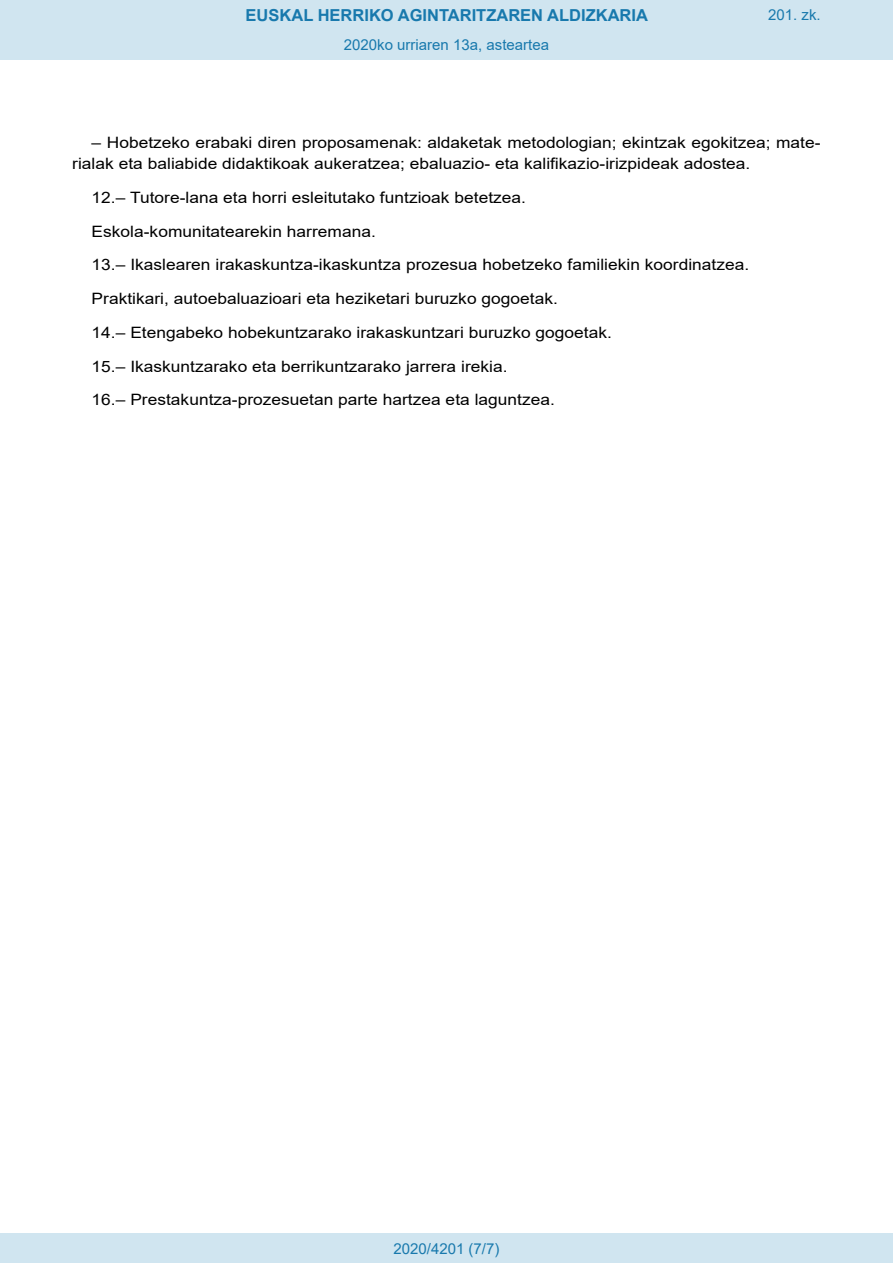
<style>
.page{position:relative;width:893px;height:1263px;background:#fff}
.page>*{position:absolute;margin:0;border:0;box-sizing:border-box;transform-origin:0 0}
.t1{font:700 16.5px "Arial";color:#1879ad}
.BOPVDetalle{font:15.6px/21px "Arial";color:#000;scale:1.11 1}
.Paginacion_Centro{font:15px "Arial";color:#1879ad}
</style>
<div class="page">
<div style="left:0;top:0;width:893px;height:60px;background:#d0e5f0"></div>
<div style="left:0;top:1233px;width:893px;height:30px;background:#d0e5f0"></div>
<p class="t1" style="left:246px;top:3px;width:404px">EUSKAL HERRIKO AGINTARITZAREN ALDIZKARIA</p>
<p class="Paginacion_Centro" style="left:344px;top:35px;width:207px">2020ko urriaren 13a, asteartea</p>
<p class="Paginacion_Centro" style="left:768px;top:5px;width:54px">201. zk.</p>
<p class="BOPVDetalle" style="left:72px;top:132px;width:676px;text-indent:19px">– Hobetzeko erabaki diren proposamenak: aldaketak metodologian; ekintzak egokitzea; mate&shy;rialak eta baliabide didaktikoak aukeratzea; ebaluazio- eta kalifikazio-irizpideak adostea.</p>
<p class="BOPVDetalle" style="left:92px;top:187px;width:393px">12.– Tutore-lana eta horri esleitutako funtzioak betetzea.</p>
<p class="BOPVDetalle" style="left:92px;top:221px;width:258px">Eskola-komunitatearekin harremana.</p>
<p class="BOPVDetalle" style="left:92px;top:254px;width:594px">13.– Ikaslearen irakaskuntza-ikaskuntza prozesua hobetzeko familiekin koordinatzea.</p>
<p class="BOPVDetalle" style="left:92px;top:288px;width:422px">Praktikari, autoebaluazioari eta heziketari buruzko gogoetak.</p>
<p class="BOPVDetalle" style="left:92px;top:322px;width:470px">14.– Etengabeko hobekuntzarako irakaskuntzari buruzko gogoetak.</p>
<p class="BOPVDetalle" style="left:92px;top:356px;width:376px">15.– Ikaskuntzarako eta berrikuntzarako jarrera irekia.</p>
<p class="BOPVDetalle" style="left:92px;top:389px;width:419px">16.– Prestakuntza-prozesuetan parte hartzea eta laguntzea.</p>
<p class="Paginacion_Centro" style="left:393px;top:1238px;width:107px">2020/4201 (7/7)</p>
</div>
